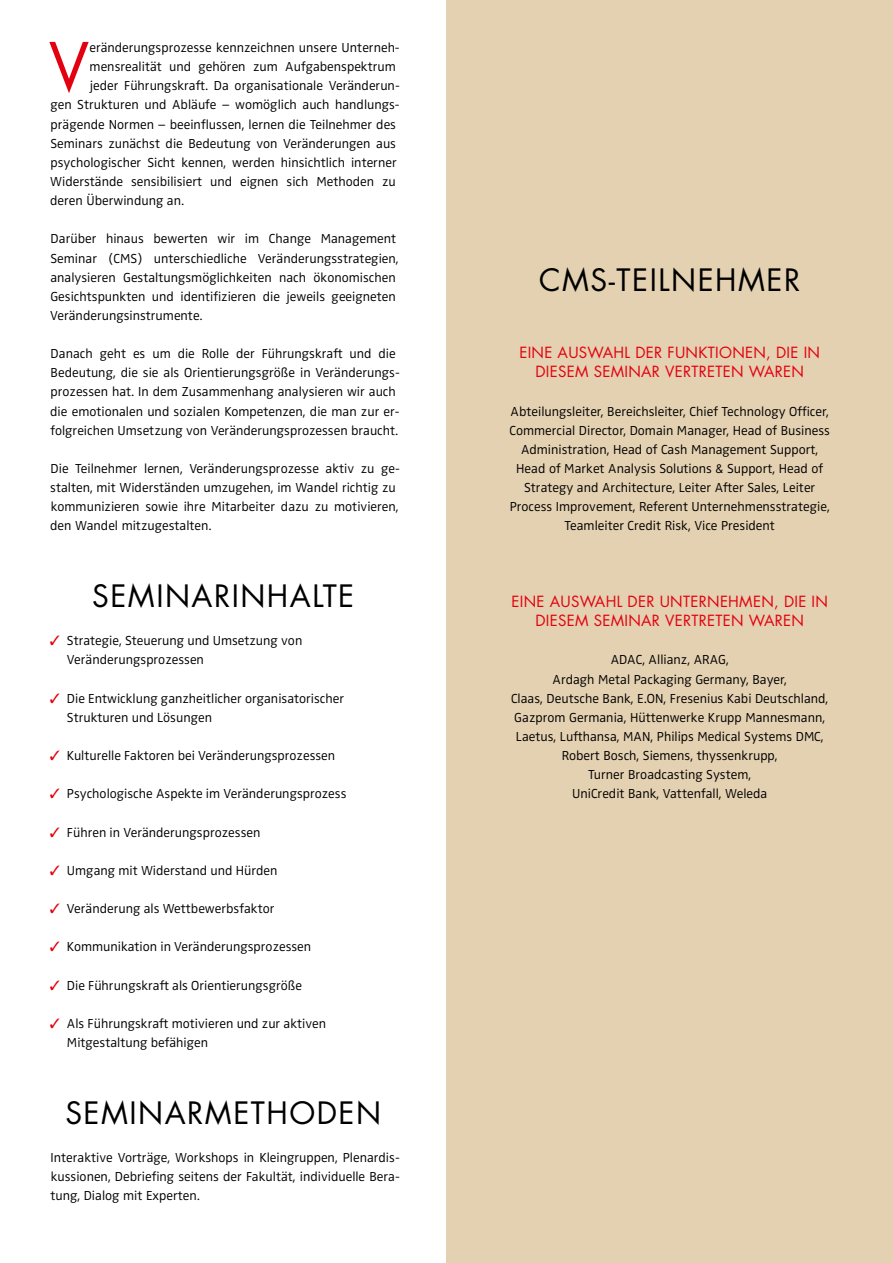
<style>
.page{position:relative;width:893px;height:1263px;background:#fff}
.page>*{position:absolute;margin:0;border:0;box-sizing:border-box;transform-origin:0 0}
.t1{font:64.2px "Futura Std";color:#e3000f}
.t2{font:30px "Futura Std";letter-spacing:.05em;color:#000}
.t3{font:15px/19.2px "Futura Std";letter-spacing:.02em;color:#e3000f}
.t4{font:300 13.5px/19.2px "Zwo OT";color:#000}
.s1{color:#e3000f}
</style>
<div class="page">
<div style="left:446px;top:0;width:447px;height:1263px;background:#e4d1b1"></div>
<h1 class="t1" style="left:49px;top:26px;width:41px">V</h1>
<p class="t4" style="left:89px;top:38px;width:312px">eränderungsprozesse kennzeichnen unsere Unterneh-</p>
<p class="t4" style="left:90px;top:57px;width:308px">mensrealität und gehören zum Aufgabenspektrum</p>
<p class="t4" style="left:90px;top:77px;width:312px">jeder Führungskraft. Da organisationale Veränderun-</p>
<p class="t4" style="left:50px;top:96px;width:351px">gen Strukturen und Abläufe – womöglich auch handlungs-</p>
<p class="t4" style="left:51px;top:115px;width:347px">prägende Normen – beeinflussen, lernen die Teilnehmer des</p>
<p class="t4" style="left:50px;top:134px;width:347px">Seminars zunächst die Bedeutung von Veränderungen aus</p>
<p class="t4" style="left:51px;top:153px;width:348px">psychologischer Sicht kennen, werden hinsichtlich interner</p>
<p class="t4" style="left:50px;top:172px;width:347px">Widerstände sensibilisiert und eignen sich Methoden zu</p>
<p class="t4" style="left:50px;top:191px;width:135px">deren Überwindung an.</p>
<p class="t4" style="left:50px;top:230px;width:350px">Darüber hinaus bewerten wir im Change Management Seminar (CMS) unterschiedliche Veränderungsstrategien, analysieren Gestaltungsmöglichkeiten nach ökonomischen Gesichtspunkten und identifizieren die jeweils geeigneten Veränderungsinstrumente.</p>
<p class="t4" style="left:50px;top:344px;width:351px">Danach geht es um die Rolle der Führungskraft und die Bedeutung, die sie als Orientierungsgröße in Veränderungs&shy;prozessen hat. In dem Zusammenhang analysieren wir auch die emotionalen und sozialen Kompetenzen, die man zur er&shy;folgreichen Umsetzung von Veränderungsprozessen braucht.</p>
<p class="t4" style="left:50px;top:459px;width:351px">Die Teilnehmer lernen, Veränderungsprozesse aktiv zu ge&shy;stalten, mit Widerständen umzugehen, im Wandel richtig zu kommunizieren sowie ihre Mitarbeiter dazu zu motivieren, den Wandel mitzugestalten.</p>
<h2 class="t2" style="left:92px;top:577px;width:247px">SEMINARINHALTE</h2>
<p class="t4" style="left:67px;top:631px;width:237px;text-indent:-17px"><span class="s1">✓</span> Strategie, Steuerung und Umsetzung von<br>Veränderungsprozessen</p>
<p class="t4" style="left:67px;top:689px;width:279px;text-indent:-17px"><span class="s1">✓</span> Die Entwicklung ganzheitlicher organisatorischer<br>Strukturen und Lösungen</p>
<p class="t4" style="left:50px;top:746px;width:287px"><span class="s1">✓</span> Kulturelle Faktoren bei Veränderungsprozessen</p>
<p class="t4" style="left:50px;top:784px;width:298px"><span class="s1">✓</span> Psychologische Aspekte im Veränderungsprozess</p>
<p class="t4" style="left:50px;top:823px;width:212px"><span class="s1">✓</span> Führen in Veränderungsprozessen</p>
<p class="t4" style="left:50px;top:861px;width:229px"><span class="s1">✓</span> Umgang mit Widerstand und Hürden</p>
<p class="t4" style="left:50px;top:899px;width:226px"><span class="s1">✓</span> Veränderung als Wettbewerbsfaktor</p>
<p class="t4" style="left:50px;top:938px;width:263px"><span class="s1">✓</span> Kommunikation in Veränderungsprozessen</p>
<p class="t4" style="left:50px;top:976px;width:254px"><span class="s1">✓</span> Die Führungskraft als Orientierungsgröße</p>
<p class="t4" style="left:67px;top:1014px;width:261px;text-indent:-17px"><span class="s1">✓</span> Als Führungskraft motivieren und zur aktiven<br>Mitgestaltung befähigen</p>
<h2 class="t2" style="left:65px;top:1093px;width:161px">SEMINARMET</h2>
<h2 class="t2" style="left:266px;top:1093px;width:116px">HODE N</h2>
<p class="t4" style="left:50px;top:1148px;width:351px;text-align:justify">Interaktive Vorträge, Workshops in Kleingruppen, Plenardis&shy;kussionen, Debriefing seitens der Fakultät, individuelle Bera&shy;tung, Dialog mit Experten.</p>
<h2 class="t2" style="left:539px;top:261px;width:263px">CMS-TEILNEHME R</h2>
<p class="t3" style="left:535px;top:343px;width:286px;text-indent:-16px">EINE AUSWAHL DER FUNKTIONEN, DIE IN<br>DIESEM</p>
<p class="t3" style="left:594px;top:362px;width:212px">SEMINAR VERTRETE N WAREN</p>
<p class="t4" style="left:509px;top:402px;width:322px;text-align:center">Abteilungsleiter, Bereichsleiter, Chief Technology Officer, Commercial Director, Domain Manager, Head of Business Administration, Head of Cash Management Support, Head of Market Analysis Solutions &amp; Support, Head of Strategy and Architecture, Leiter After Sales, Leiter Process Improvement, Referent Unternehmensstrategie, Teamleiter Credit Risk, Vice President</p>
<p class="t3" style="left:535px;top:592px;width:294px;text-indent:-24px">EINE AUSWAHL DER UNTERNEHMEN, DIE IN<br>DIESEM</p>
<p class="t3" style="left:594px;top:611px;width:212px">SEMINAR VERTRETE N WAREN</p>
<p class="t4" style="left:511px;top:651px;width:319px;text-align:center">ADAC, Allianz, ARAG,<br>Ardagh Metal Packaging Germany, Bayer,<br>Claas, Deutsche Bank, E.ON, Fresenius Kabi Deutschland, Gazprom Germania, Hüttenwerke Krupp Mannesmann, Laetus, Lufthansa, MAN, Philips Medical Systems DMC, Robert Bosch, Siemens, thyssenkrupp,<br>Turner Broadcasting System,<br>UniCredit Bank, Vattenfall, Weleda</p>
</div>
